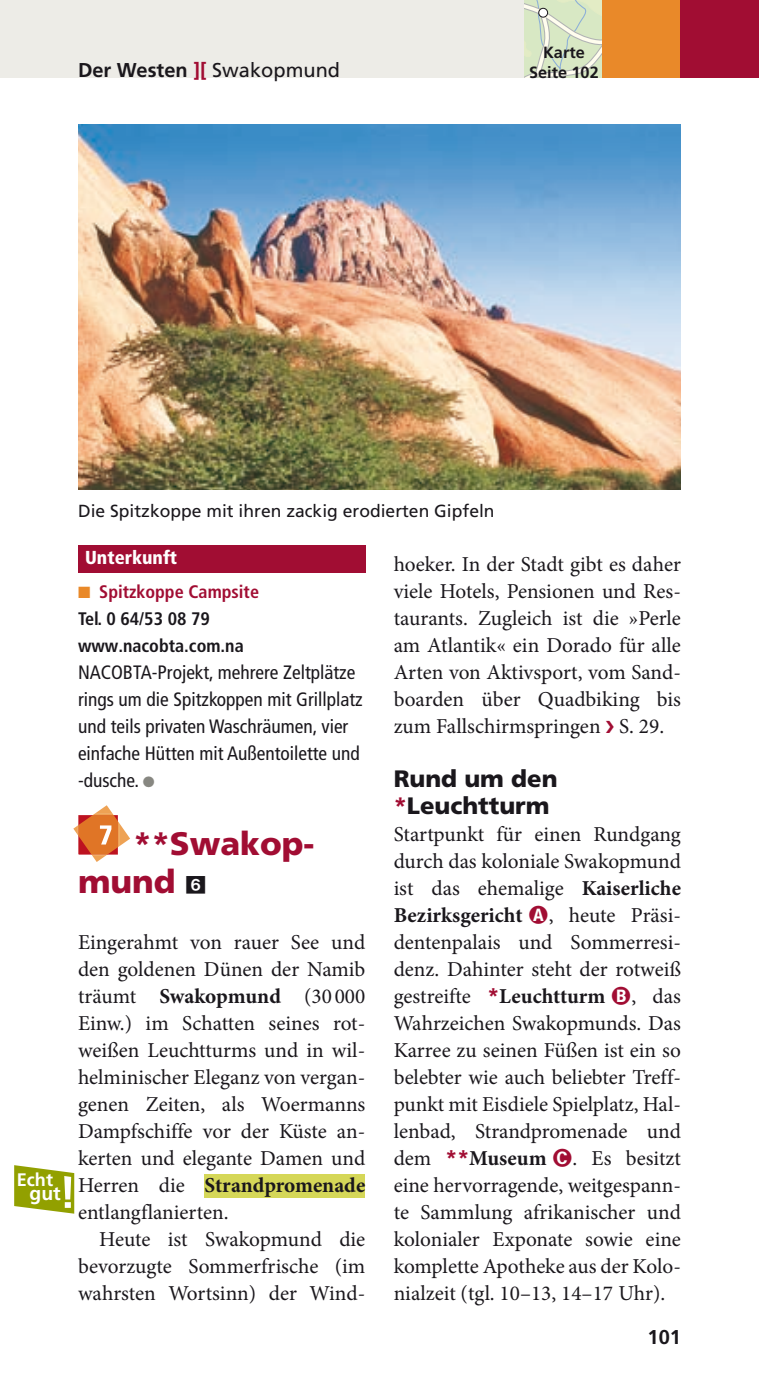
<style>
.page{position:relative;width:759px;height:1375px;background:#fff}
.page>*{position:absolute;margin:0;border:0;box-sizing:border-box;transform-origin:0 0}
.t1{font:900 32.5px/38.8px "Frutiger LT Pro";color:#a10d33}
.t2{font:900 23.75px/27px "Frutiger LT Pro";color:#1a171c}
.t3{font:21.25px/27px "Minion Pro";color:#1a171c;text-align:justify}
.t4{font:700 21.25px "Minion Pro";letter-spacing:-.005em;color:#1a171c}
.t5{font:20px "Frutiger LT Pro";color:#1a171c}
.t6{font:700 20px "Frutiger LT Pro";color:#1a171c}
.t7{font:condensed 19.5px/27px "Frutiger LT Pro";color:#1a171c}
.t8{font:700 19.5px "Frutiger LT Pro";color:#fff}
.t9{font:900 condensed 18.75px "Frutiger LT Pro";color:#fff}
.t10{font:700 condensed 18px/27px "Frutiger LT Pro";color:#1a171c}
.t11{font:700 18px "Frutiger LT Pro";color:#fff}
.t12{font:17.5px "Frutiger LT Pro";color:#1a171c}
.t13{font:700 16.25px "Frutiger LT Pro";color:#1a171c}
.s1{font-weight:700}
.s2{font-weight:700;color:#a10d33}
.s3{color:#e98929}
.s4{color:#a10d33}
.s5{color:#878781}
.s6{font-weight:400}
.s7{font-family:"Frutiger LT Pro";font-weight:700;color:#a10d33}
</style>
<div class="page">
<div style="left:0;top:0;width:758px;height:78px;background:#edece7"></div>
<svg style="left:524px;top:0;width:78px;height:78px;background:#d8e5c8"></svg>
<div style="left:538px;top:8px;width:9px;height:9px;background:#fff;border-radius:50%"></div>
<div style="left:538px;top:8px;width:9px;height:10px;border:1px solid #1a171c;border-radius:50%"></div>
<div style="left:602px;top:0;width:156px;height:78px;background:#e98929"></div>
<div style="left:680px;top:0;width:78px;height:78px;background:#a10d33"></div>
<div style="left:78px;top:545px;width:287px;height:27px;background:#a10d33"></div>
<div style="left:204px;top:1174px;width:161px;height:24px;background:#d5d758"></div>
<svg style="left:73px;top:805px;width:57px;height:57px"></svg>
<img style="left:78px;top:124px;width:602px;height:365px">
<svg style="left:14px;top:1165px;width:60px;height:49px"></svg>
<p class="t13" style="left:543px;top:43px;width:43px">Karte</p>
<p class="t5" style="left:78px;top:58px;width:263px"><span class="s1">Der Westen</span> <span class="s2">][</span> Swakopmund</p>
<p class="t13" style="left:529px;top:63px;width:71px">Seite 102</p>
<p class="t11" style="left:17px;top:1169px;width:38px">Echt</p>
<p class="t8" style="left:30px;top:1182px;width:33px">gut</p>
<p class="t12" style="left:78px;top:500px;width:418px">Die Spitzkoppe mit ihren zackig erodierten Gipfeln</p>
<p class="t9" style="left:85px;top:546px;width:94px">Unterkunft</p>
<p class="t10" style="left:78px;top:578px;width:182px"><span class="s3">■</span> <span class="s4">Spitzkoppe Campsite<br></span>Tel. 0 64/53 08 79 www.nacobta.com.na</p>
<p class="t7" style="left:78px;top:658px;width:286px">NACOBTA-Projekt, mehrere Zeltplätze rings um die Spitzkoppen mit Grillplatz und teils privaten Waschräumen, vier einfache Hütten mit Außentoilette und -dusche. <span class="s5">●</span></p>
<p class="t1" style="left:78px;top:824px;width:238px;text-indent:56px"><span class="s1">**</span>Swakop&shy;mund</p>
<p class="t3" style="left:78px;top:929px;width:288px">Eingerahmt von rauer See und</p>
<p class="t3" style="left:78px;top:956px;width:289px">den goldenen Dünen der Namib</p>
<p class="t3" style="left:78px;top:983px;width:289px">träumt <span class="s1">Swakopmund</span> (30 000</p>
<p class="t3" style="left:78px;top:1010px;width:289px">Einw.) im Schatten seines rot-</p>
<p class="t3" style="left:78px;top:1037px;width:288px">weißen Leuchtturms und in wil-</p>
<p class="t3" style="left:78px;top:1064px;width:289px">helminischer Eleganz von vergan-</p>
<p class="t3" style="left:78px;top:1091px;width:288px">genen Zeiten, als Woermanns</p>
<p class="t3" style="left:78px;top:1118px;width:288px">Dampfschiffe vor der Küste an-</p>
<p class="t3" style="left:78px;top:1145px;width:289px">kerten und elegante Damen und</p>
<p class="t4" style="left:78px;top:1170px;width:289px"><span class="s6">Herren die</span> Strandpromenade</p>
<p class="t3" style="left:78px;top:1199px;width:152px">entlangflanierten.</p>
<p class="t3" style="left:99px;top:1226px;width:267px">Heute ist Swakopmund die</p>
<p class="t3" style="left:78px;top:1253px;width:289px">bevorzugte Sommerfrische (im</p>
<p class="t3" style="left:78px;top:1280px;width:289px">wahrsten Wortsinn) der Wind-</p>
<p class="t3" style="left:393px;top:550px;width:289px">hoeker. In der Stadt gibt es daher viele Hotels, Pensionen und Res&shy;taurants. Zugleich ist die »Perle am Atlantik« ein Dorado für alle Arten von Aktivsport, vom Sand&shy;boarden über Quadbiking bis zum Fallschirmspringen <span class="s4">❯</span> S. 29.</p>
<p class="t2" style="left:393px;top:765px;width:165px">Rund um den <span class="s2">*</span>Leuchtturm</p>
<p class="t3" style="left:393px;top:821px;width:289px">Startpunkt für einen Rundgang durch das koloniale Swakopmund ist das ehemalige <span class="s1">Kaiser liche Bezirksgericht</span> , heute Präsi&shy;dentenpalais und Sommerresi&shy;denz. Dahinter steht der rotweiß gestreifte <span class="s7">*</span><span class="s1">Leuchtturm</span> , das Wahrzeichen Swakopmunds. Das Karree zu seinen Füßen ist ein so belebter wie auch beliebter Treff&shy;punkt mit Eisdiele Spiel platz, Hal&shy;lenbad, Strand pro menade und dem <span class="s7">**</span><span class="s1">Museum</span> . Es besitzt eine hervorragende, weitgespann&shy;te Sammlung afrikanischer und kolonialer Exponate sowie eine komplette Apotheke aus der Kolo&shy;nialzeit (tgl. 10–13, 14–17 Uhr).</p>
<p class="t6" style="left:647px;top:1325px;width:35px">101</p>
</div>
